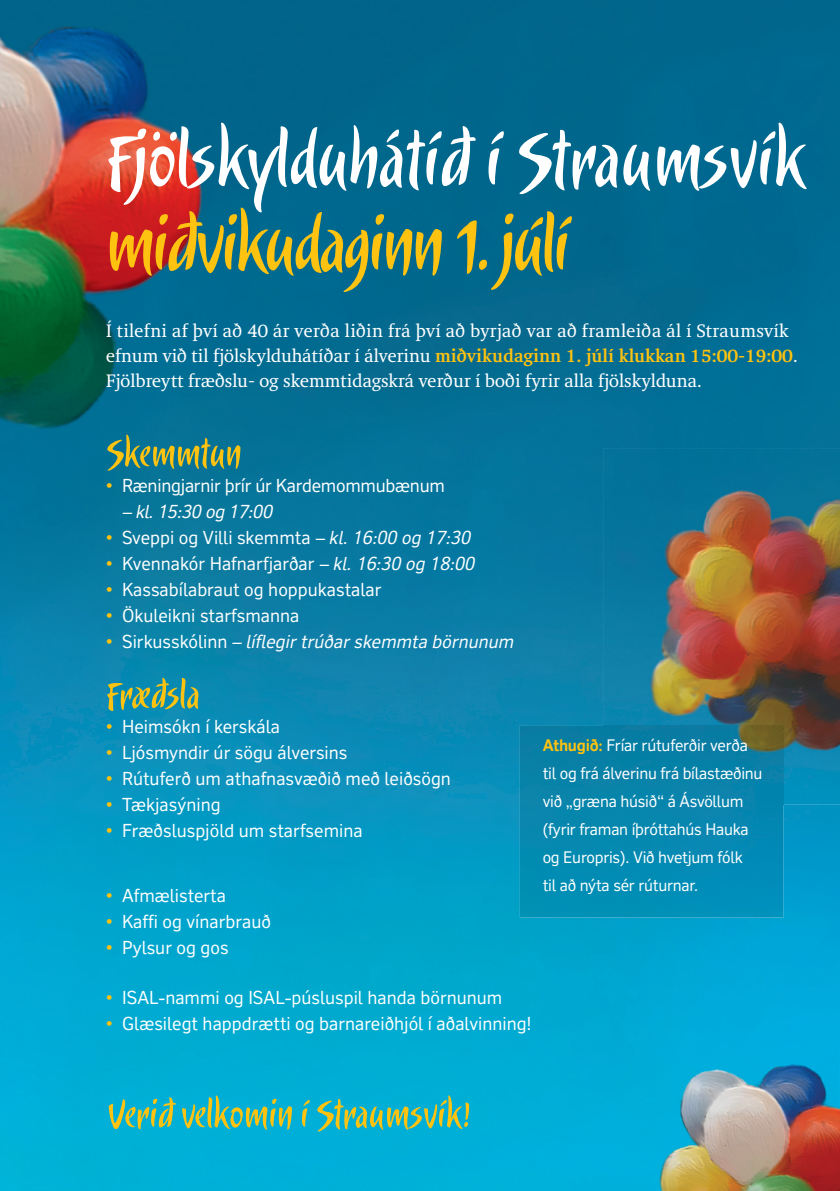
<style>
.page{position:relative;width:840px;height:1191px;background:#fff}
.page>*{position:absolute;margin:0;border:0;box-sizing:border-box;transform-origin:0 0}
.t1{font:99.2px "Candombe";letter-spacing:.02em;color:#fff}
.t2{font:99.2px "Candombe";letter-spacing:-.005em;color:#fec210}
.t3{font:50px "Candombe";letter-spacing:.02em;color:#fec210}
.t4{font:18.6px/24.8px "RT Albanese";color:#fff}
.t5{font:18px "RT Vickerman";color:#fff}
.t6{font:italic 18px "RT Vickerman";color:#fff}
.t7{font:16px/28px "RT Vickerman";letter-spacing:-.015em;color:#fff}
.s1{font-weight:700;color:#fec210}
.s2{color:#fec210}
.s3{font-style:italic}
.s4{font-style:normal;color:#fec210}
.s5{font-style:normal}
</style>
<div class="page">
<img style="left:0;top:0;width:839px;height:1191px">
<img style="left:602px;top:448px;width:237px;height:356px">
<img style="left:628px;top:1041px;width:211px;height:150px">
<img style="left:519px;top:726px;width:263px;height:191px">
<img style="left:602px;top:726px;width:180px;height:78px">
<h1 class="t1" style="left:106px;top:111px;width:698px">Fjölskylduhátíð í Straumsvík</h1>
<h1 class="t2" style="left:106px;top:196px;width:463px">miðvikudaginn 1. júlí</h1>
<p class="t4" style="left:106px;top:318px;width:692px">Í tilefni af því að 40 ár verða liðin frá því að byrjað var að framleiða ál í Straumsvík efnum við til fjölskylduhátíðar í álverinu <span class="s1">miðvikudaginn 1. júlí klukkan 15:00-19:00</span>.<br>Fjölbreytt fræðslu- og skemmtidagskrá verður í boði fyrir alla fjölskylduna.</p>
<h2 class="t3" style="left:106px;top:429px;width:136px">Skemmtun</h2>
<p class="t5" style="left:106px;top:474px;width:340px"><span class="s2">•</span> Ræningjarnir þrír úr Kardemommubænum</p>
<p class="t6" style="left:122px;top:500px;width:156px">– kl.15:30 og 17:00</p>
<p class="t5" style="left:106px;top:526px;width:370px"><span class="s2">•</span> Sveppi og Villi skemmta <span class="s3">– kl.16:00 og 17:30</span></p>
<p class="t5" style="left:106px;top:552px;width:374px"><span class="s2">•</span> Kvennakór Hafnarfjarðar <span class="s3">– kl.16:30 og 18:00</span></p>
<p class="t5" style="left:106px;top:578px;width:277px"><span class="s2">•</span> Kassabílabraut og hoppukastalar</p>
<p class="t5" style="left:106px;top:604px;width:195px"><span class="s2">•</span> Ökuleikni starfsmanna</p>
<p class="t6" style="left:106px;top:630px;width:413px"><span class="s4">•</span> <span class="s5">S i r k u s s kó li n n</span> – líflegirtrúðarskemmta börnunum</p>
<h2 class="t3" style="left:106px;top:670px;width:94px">Fræðsla</h2>
<p class="t5" style="left:106px;top:715px;width:175px"><span class="s2">•</span> Heimsókn í kerskála</p>
<p class="t5" style="left:106px;top:741px;width:243px"><span class="s2">•</span> Ljósmyndir úr sögu álversins</p>
<p class="t5" style="left:106px;top:767px;width:346px"><span class="s2">•</span> Rútuferð um athafnasvæðið með leiðsögn</p>
<p class="t5" style="left:106px;top:793px;width:116px"><span class="s2">•</span> Tækjasýning</p>
<p class="t5" style="left:106px;top:819px;width:258px"><span class="s2">•</span> Fræðsluspjöld um starfsemina</p>
<p class="t5" style="left:106px;top:884px;width:121px"><span class="s2">•</span> Afmælisterta</p>
<p class="t5" style="left:106px;top:910px;width:166px"><span class="s2">•</span> Kaffi og vínarbrauð</p>
<p class="t5" style="left:106px;top:936px;width:124px"><span class="s2">•</span> Pylsur og gos</p>
<p class="t5" style="left:106px;top:986px;width:397px"><span class="s2">•</span> ISAL-nammi og ISAL-púsluspil handa börnunum</p>
<p class="t5" style="left:106px;top:1012px;width:426px"><span class="s2">•</span> Glæsilegt happdrætti og barnareiðhjól í aðalvinning!</p>
<p class="t7" style="left:542px;top:731px;width:221px"><span class="s1">Athugið:</span> Fríar rútuferðir verða til og frá álverinu frá bílastæðinu við „græna húsið“ á Ásvöllum (fyrir framan íþróttahús Hauka og Europris). Við hvetjum fólk<br>til að nýta sér rúturnar.</p>
<h2 class="t3" style="left:107px;top:1089px;width:364px">Verið velkomin í Straumsvík!</h2>
</div>
